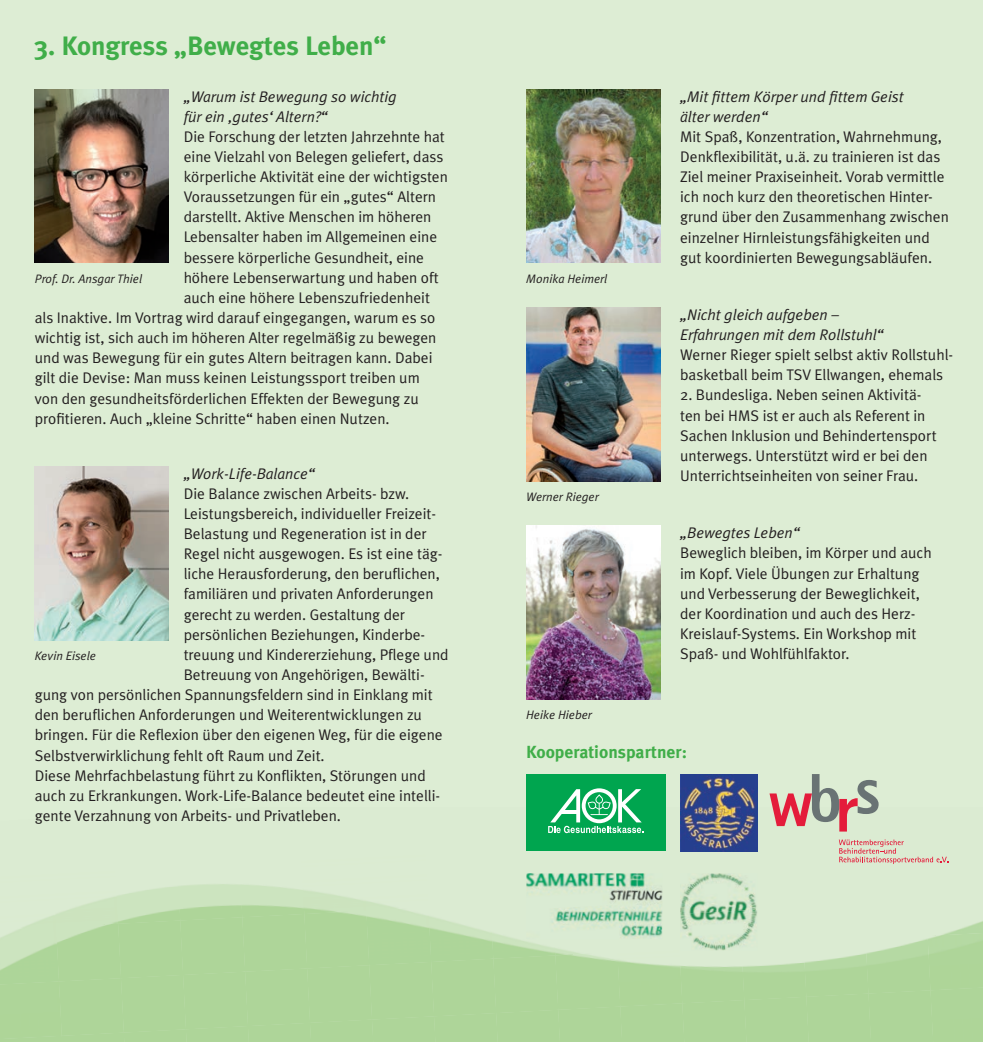
<style>
.page{position:relative;width:983px;height:1042px;background:#fff}
.page>*{position:absolute;margin:0;border:0;box-sizing:border-box;transform-origin:0 0}
.t1{font:700 26.6px "Meta Plus";color:#40ae49}
.t2{font:700 17.5px "Meta Plus";color:#40ae49}
.t3{font:15.4px/20.1px "Meta Plus Normal";color:#231f20}
.t4{font:italic 15.4px/20.1px "Meta Plus Normal";color:#231f20}
.t5{font:italic 12.25px "Meta Plus Normal";color:#231f20}
</style>
<div class="page">
<div style="left:0;top:0;width:982px;height:1042px;background:#ddedd4"></div>
<img style="left:665px;top:807px;width:1px;height:33px">
<img style="left:757px;top:807px;width:1px;height:26px">
<img style="left:526px;top:850px;width:23px;height:1px">
<img style="left:549px;top:850px;width:62px;height:1px">
<img style="left:611px;top:840px;width:55px;height:53px">
<img style="left:680px;top:851px;width:55px;height:1px">
<img style="left:735px;top:833px;width:23px;height:19px">
<img style="left:0;top:927px;width:56px;height:54px">
<img style="left:56px;top:923px;width:62px;height:58px">
<div style="left:180px;top:917px;width:62px;height:58px;background:#aed599"></div>
<div style="left:304px;top:910px;width:62px;height:58px;background:#aed599"></div>
<img style="left:947px;top:921px;width:35px;height:12px">
<div style="left:59px;top:978px;width:62px;height:57px;background:#aed599"></div>
<div style="left:183px;top:971px;width:62px;height:58px;background:#aed599"></div>
<div style="left:307px;top:965px;width:62px;height:57px;background:#aed599"></div>
<div style="left:431px;top:958px;width:62px;height:58px;background:#aed599"></div>
<img style="left:62px;top:1032px;width:62px;height:10px">
<img style="left:186px;top:1026px;width:62px;height:16px">
<img style="left:310px;top:1019px;width:62px;height:23px">
<div style="left:372px;top:1016px;width:62px;height:26px;background:#aed599"></div>
<div style="left:496px;top:1009px;width:62px;height:33px;background:#aed599"></div>
<div style="left:558px;top:1006px;width:62px;height:36px;background:#aed599"></div>
<div style="left:682px;top:1000px;width:62px;height:42px;background:#aed599"></div>
<div style="left:806px;top:993px;width:62px;height:49px;background:#aed599"></div>
<img style="left:35px;top:89px;width:134px;height:174px">
<img style="left:35px;top:466px;width:134px;height:174px">
<img style="left:526px;top:89px;width:134px;height:174px">
<img style="left:526px;top:308px;width:134px;height:173px">
<img style="left:526px;top:526px;width:134px;height:173px">
<div style="left:526px;top:774px;width:139px;height:76px;background:#00a54f"></div>
<svg style="left:548px;top:788px;width:95px;height:45px"></svg>
<img style="left:680px;top:774px;width:77px;height:77px">
<svg style="left:838px;top:839px;width:109px;height:25px"></svg>
<svg style="left:769px;top:774px;width:109px;height:57px"></svg>
<img style="left:680px;top:873px;width:77px;height:37px">
<img style="left:680px;top:910px;width:77px;height:40px">
<img style="left:526px;top:873px;width:89px;height:29px">
<img style="left:615px;top:873px;width:47px;height:65px">
<img style="left:526px;top:905px;width:93px;height:34px">
<h1 class="t1" style="left:35px;top:31px;width:353px">3. Kongress „Bewegtes Leben“</h1>
<p class="t4" style="left:184px;top:86px;width:214px">„Warum ist Bewegung so wichtig für ein ‚gutes‘ Altern?“</p>
<p class="t3" style="left:184px;top:126px;width:262px">Die Forschung der letzten Jahrzehnte hat</p>
<p class="t3" style="left:184px;top:146px;width:261px">eine Vielzahl von Belegen geliefert, dass</p>
<p class="t3" style="left:184px;top:166px;width:266px">körperliche Aktivität eine der wichtigsten</p>
<p class="t3" style="left:184px;top:187px;width:254px">Voraussetzungen für ein „gutes“ Altern</p>
<p class="t3" style="left:184px;top:207px;width:249px">darstellt. Aktive Menschen im höheren</p>
<p class="t3" style="left:184px;top:227px;width:255px">Lebensalter haben im Allgemeinen eine</p>
<p class="t3" style="left:184px;top:247px;width:242px">bessere körperliche Gesundheit, eine</p>
<p class="t3" style="left:184px;top:267px;width:256px">höhere Lebenserwartung und haben oft</p>
<p class="t3" style="left:184px;top:287px;width:248px">auch eine höhere Lebenszufriedenheit</p>
<p class="t3" style="left:35px;top:307px;width:402px">als Inaktive. Im Vortrag wird darauf eingegangen, warum es so</p>
<p class="t3" style="left:35px;top:327px;width:403px">wichtig ist, sich auch im höheren Alter regelmäßig zu bewegen</p>
<p class="t3" style="left:35px;top:348px;width:399px">und was Bewegung für ein gutes Altern beitragen kann. Dabei</p>
<p class="t3" style="left:35px;top:368px;width:386px">gilt die Devise: Man muss keinen Leistungssport treiben um</p>
<p class="t3" style="left:35px;top:388px;width:385px">von den gesundheitsförderlichen Effekten der Bewegung zu</p>
<p class="t3" style="left:35px;top:408px;width:356px">profitieren. Auch „kleine Schritte“ haben einen Nutzen.</p>
<p class="t5" style="left:35px;top:271px;width:109px">Prof. Dr. Ansgar Thiel</p>
<p class="t4" style="left:184px;top:463px;width:133px">„Work-Life-Balance“</p>
<p class="t3" style="left:184px;top:483px;width:227px">Die Balance zwischen Arbeits- bzw.</p>
<p class="t3" style="left:184px;top:503px;width:254px">Leistungsbereich, individueller Freizeit-</p>
<p class="t3" style="left:184px;top:523px;width:244px">Belastung und Regeneration ist in der</p>
<p class="t3" style="left:184px;top:543px;width:260px">Regel nicht ausgewogen. Es ist eine täg-</p>
<p class="t3" style="left:184px;top:564px;width:258px">liche Herausforderung, den beruflichen,</p>
<p class="t3" style="left:184px;top:584px;width:251px">familiären und privaten Anforderungen</p>
<p class="t3" style="left:184px;top:604px;width:223px">gerecht zu werden. Gestaltung der</p>
<p class="t3" style="left:184px;top:624px;width:243px">persönlichen Beziehungen, Kinderbe-</p>
<p class="t3" style="left:184px;top:644px;width:266px">treuung und Kindererziehung, Pflege und</p>
<p class="t3" style="left:184px;top:664px;width:242px">Betreuung von Angehörigen, Bewälti-</p>
<p class="t3" style="left:35px;top:684px;width:399px">gung von persönlichen Spannungsfeldern sind in Einklang mit</p>
<p class="t3" style="left:35px;top:704px;width:389px">den beruflichen Anforderungen und Weiterentwicklungen zu</p>
<p class="t3" style="left:35px;top:725px;width:409px">bringen. Für die Reflexion über den eigenen Weg, für die eigene</p>
<p class="t3" style="left:35px;top:745px;width:291px">Selbstverwirklichung fehlt oft Raum und Zeit.</p>
<p class="t3" style="left:35px;top:765px;width:392px">Diese Mehrfach belastung führt zu Konflikten, Störungen und</p>
<p class="t3" style="left:35px;top:785px;width:407px">auch zu Erkrankungen. Work-Life-Balance bedeutet eine intelli-</p>
<p class="t3" style="left:35px;top:805px;width:308px">gente Verzahnung von Arbeits- und Privatleben.</p>
<p class="t5" style="left:35px;top:648px;width:63px">Kevin Eisele</p>
<p class="t5" style="left:526px;top:271px;width:82px">Monika Heimerl</p>
<p class="t5" style="left:526px;top:490px;width:74px">Werner Rieger</p>
<p class="t5" style="left:526px;top:708px;width:67px">Heike Hieber</p>
<p class="t4" style="left:680px;top:86px;width:225px">„Mit fittem Körper und fittem Geist älter werden“</p>
<p class="t3" style="left:680px;top:126px;width:270px">Mit Spaß, Konzentration, Wahrnehmung, Denkflexibilität, u.ä. zu trainieren ist das Ziel meiner Praxiseinheit. Vorab vermittle ich noch kurz den theoretischen Hinter&shy;grund über den Zusammenhang zwischen einzelner Hirnleistungsfähigkeiten und gut koordinierten Bewegungsabläufen.</p>
<p class="t4" style="left:680px;top:304px;width:205px">„Nicht gleich aufgeben –<br>Erfahrungen mit dem Rollstuhl“</p>
<p class="t3" style="left:680px;top:345px;width:274px">Werner Rieger spielt selbst aktiv Rollstuhl&shy;basketball beim TSV Ellwangen, ehemals</p>
<p class="t3" style="left:680px;top:385px;width:258px">2. Bundesliga. Neben seinen Aktivitä&shy;ten bei HMS ist er auch als Referent in Sachen Inklusion und Behindertensport unterwegs. Unterstützt wird er bei den Unterrichtseinheiten von seiner Frau.</p>
<p class="t4" style="left:680px;top:523px;width:121px">„Bewegtes Leben“</p>
<p class="t3" style="left:680px;top:543px;width:253px">Beweglich bleiben, im Körper und auch im Kopf. Viele Übungen zur Erhaltung und Verbesserung der Beweglichkeit, der Koordination und auch des Herz-Kreislauf-Systems. Ein Workshop mit Spaß- und Wohlfühlfaktor.</p>
<p class="t2" style="left:526px;top:741px;width:162px">Kooperationspartner:</p>
</div>
